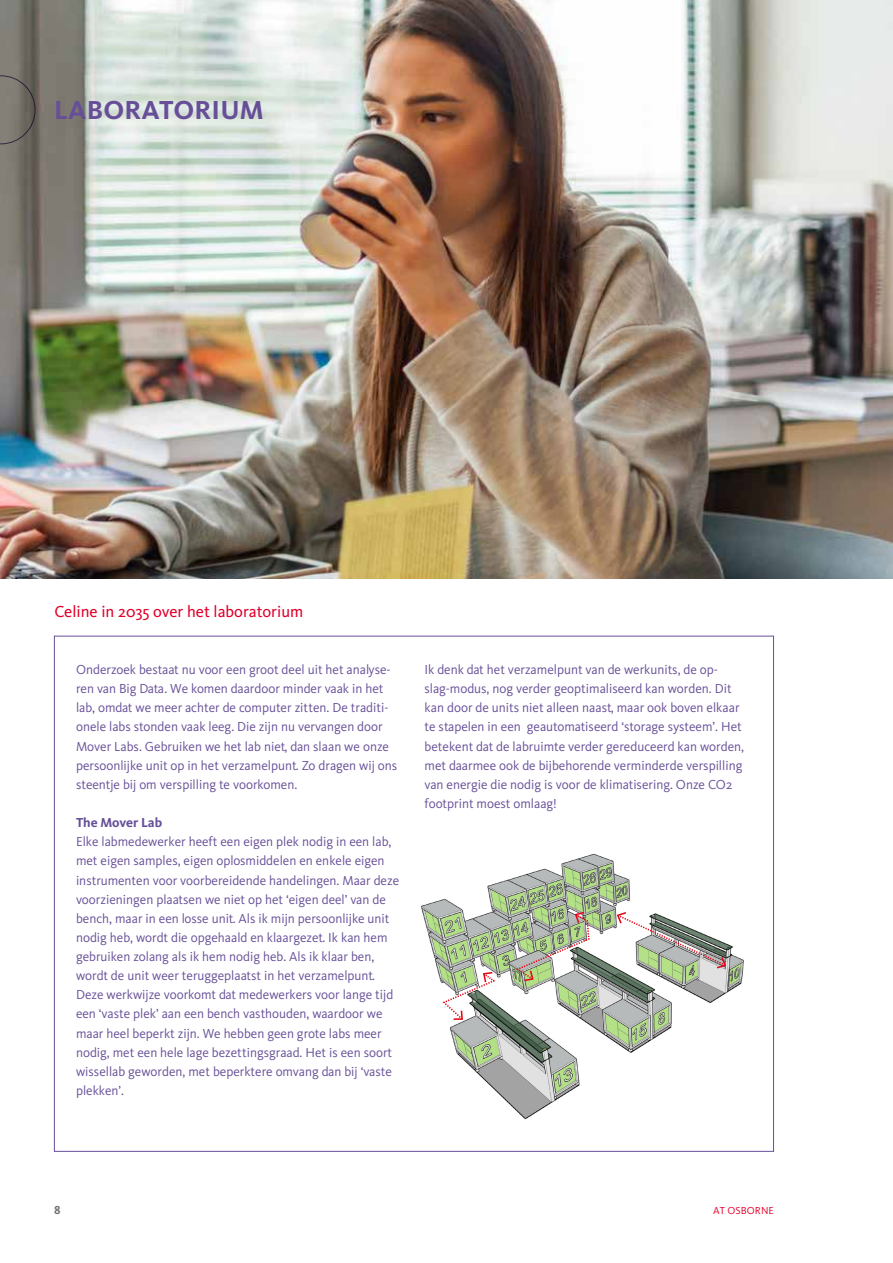
<style>
.page{position:relative;width:893px;height:1263px;background:#fff}
.page>*{position:absolute;margin:0;border:0;box-sizing:border-box;transform-origin:0 0}
.Heading_normaal{font:700 27px "Kievit";letter-spacing:.01em;color:#674f98}
.subkop_regular_11_pt{font:16.5px "Kievit";color:#e2002b}
.Bodytext{font:13.5px/19.2px "Kievit";color:#674f98}
.Subkop_zwart{font:700 13.5px "Kievit";color:#674f98}
.t1{font:700 12px "Kievit";color:#707172}
.Subheading_page_navi{font:10.5px "Kievit";letter-spacing:.01em;color:#e2002b}
</style>
<div class="page">
<img style="left:0;top:0;width:893px;height:578px">
<svg style="left:0;top:75px;width:35px;height:69px;background:#726e66"></svg>
<img style="left:421px;top:854px;width:323px;height:266px">
<svg style="left:441px;top:972px;width:56px;height:48px"></svg>
<svg style="left:514px;top:912px;width:76px;height:69px;background:#adb59c"></svg>
<svg style="left:617px;top:912px;width:109px;height:56px"></svg>
<p class="Heading_normaal" style="left:54px;top:94px;width:211px">LABORATORIUM</p>
<p class="subkop_regular_11_pt" style="left:54px;top:602px;width:250px">Celine in 2035 over het laboratorium</p>
<p class="Bodytext" style="left:76px;top:660px;width:323px">Onderzoek bestaat nu voor een groot deel uit het analyse&shy;ren van Big Data. We komen daardoor minder vaak in het lab, omdat we meer achter de computer zitten. De traditi&shy;onele labs stonden vaak leeg. Die zijn nu vervangen door Mover Labs. Gebruiken we het lab niet, dan slaan we onze persoonlijke unit op in het verzamelpunt. Zo dragen wij ons steentje bij om verspilling te voorkomen.</p>
<p class="Subkop_zwart" style="left:76px;top:815px;width:88px">The Mover Lab</p>
<p class="Bodytext" style="left:76px;top:832px;width:325px">Elke labmedewerker heeft een eigen plek nodig in een lab, met eigen samples, eigen oplosmiddelen en enkele eigen instrumenten voor voorbereidende handelingen. Maar deze voorzieningen plaatsen we niet op het ‘eigen deel’ van de bench, maar in een losse unit. Als ik mijn persoonlijke unit nodig heb, wordt die opgehaald en klaargezet. Ik kan hem gebruiken zolang als ik hem nodig heb. Als ik klaar ben, wordt de unit weer teruggeplaatst in het verzamelpunt.<br>Deze werkwijze voorkomt dat medewerkers voor lange tijd een ‘vaste plek’ aan een bench vasthouden, waardoor we maar heel beperkt zijn. We hebben geen grote labs meer nodig, met een hele lage bezettingsgraad. Het is een soort wissellab geworden, met beperktere omvang dan bij ‘vaste plekken’.</p>
<p class="Bodytext" style="left:425px;top:660px;width:321px">Ik denk dat het verzamelpunt van de werkunits, de op&shy;slag-modus, nog verder geoptimaliseerd kan worden. Dit kan door de units niet alleen naast, maar ook boven elkaar te stapelen in een geautomatiseerd ‘storage systeem’. Het betekent dat de labruimte verder gereduceerd kan worden, met daarmee ook de bijbehorende verminderde verspilling van energie die nodig is voor de klimatisering. Onze CO2 footprint moest omlaag!</p>
<p class="t1" style="left:54px;top:1203px;width:8px">8</p>
<p class="Subheading_page_navi" style="left:713px;top:1205px;width:62px">AT OSBORNE</p>
</div>
